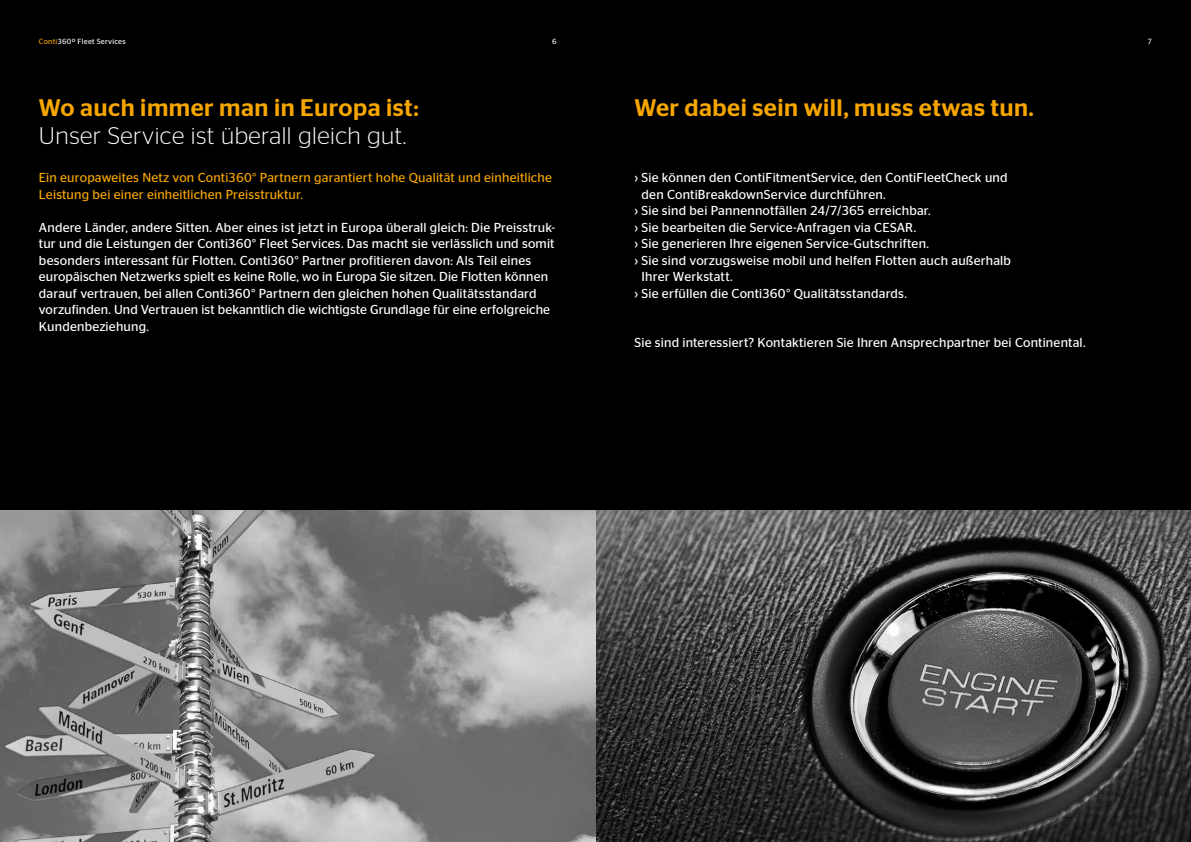
<style>
.page{position:relative;width:1191px;height:842px;background:#000}
.page>*{position:absolute;margin:0;border:0;box-sizing:border-box;transform-origin:0 0}
.t1{font:500 24px "Continental Stag Sans";letter-spacing:.02em;color:#f7a600}
.t2{font:300 24px "Continental Stag Sans";letter-spacing:.02em;color:#fff}
.t3{font:13px/16.5px "Continental Stag Sans";letter-spacing:.015em;color:#fff}
.t4{font:13px/16.5px "Continental Stag Sans";letter-spacing:.015em;color:#f7a600}
.t5{font:7.5px "Continental Stag Sans";letter-spacing:.03em;color:#fff}
.s1{color:#f7a600}
</style>
<div class="page">
<img style="left:0;top:510px;width:1191px;height:332px">
<p class="t5" style="left:39px;top:38px;width:88px"><span class="s1">Conti</span>360º Fleet Services</p>
<p class="t5" style="left:552px;top:38px;width:6px">6</p>
<p class="t5" style="left:1147px;top:38px;width:6px">7</p>
<h1 class="t1" style="left:39px;top:94px;width:381px">Wo auch immer man in Europa ist:</h1>
<h1 class="t2" style="left:39px;top:122px;width:369px">Unser Service ist überall gleich gut.</h1>
<p class="t4" style="left:39px;top:170px;width:514px">Ein europaweites Netz von Conti360° Partnern garantiert hohe Qualität und einheitliche<br>Leistung bei einer einheitlichen Preisstruktur.</p>
<p class="t3" style="left:39px;top:219px;width:518px">Andere Länder, andere Sitten. Aber eines ist jetzt in Europa überall gleich: Die Preisstruk&shy;tur und die Leistungen der Conti360° Fleet Services. Das macht sie verlässlich und somit besonders interessant für Flotten. Conti360° Partner profitieren davon: Als Teil eines europäischen Netzwerks spielt es keine Rolle, wo in Europa Sie sitzen. Die Flotten können darauf vertrauen, bei allen Conti360° Partnern den gleichen hohen Qualitätsstandard vorzufinden. Und Vertrauen ist bekanntlich die wichtigste Grundlage für eine erfolgreiche Kundenbeziehung.</p>
<h1 class="t1" style="left:634px;top:94px;width:401px">Wer dabei sein will, muss etwas tun.</h1>
<p class="t3" style="left:634px;top:170px;width:375px">› Sie können den ContiFitmentService, den ContiFleetCheck und</p>
<p class="t3" style="left:641px;top:186px;width:246px">den ContiBreakdownService durchführen.</p>
<p class="t3" style="left:634px;top:203px;width:298px">› Sie sind bei Pannennotfällen 24/7/365 erreichbar.</p>
<p class="t3" style="left:634px;top:219px;width:283px">› Sie bearbeiten die Service-Anfragen via CESAR.</p>
<p class="t3" style="left:634px;top:236px;width:296px">› Sie generieren Ihre eigenen Service-Gutschriften.</p>
<p class="t3" style="left:634px;top:252px;width:378px">› Sie sind vorzugsweise mobil und helfen Flotten auch außerhalb</p>
<p class="t3" style="left:641px;top:269px;width:92px">Ihrer Werkstatt.</p>
<p class="t3" style="left:634px;top:285px;width:274px">› Sie erfüllen die Conti360° Qualitätsstandards.</p>
<p class="t3" style="left:634px;top:335px;width:452px">Sie sind interessiert? Kontaktieren Sie Ihren Ansprechpartner bei Continental.</p>
</div>
